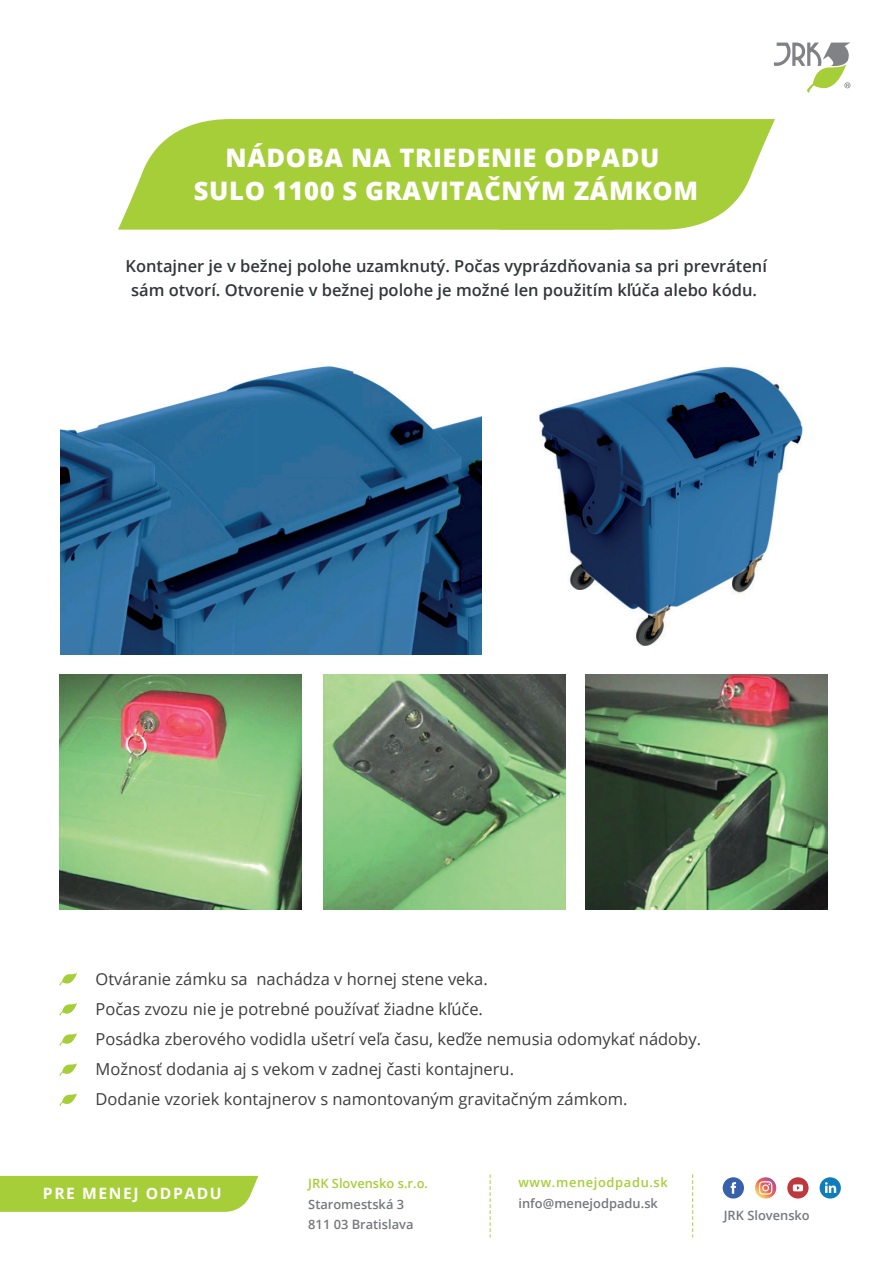
<style>
.page{position:relative;width:893px;height:1263px;background:#fff}
.page>*{position:absolute;margin:0;border:0;box-sizing:border-box;transform-origin:0 0}
.t1{font:800 25.5px/33px "Open Sans";letter-spacing:.025em;color:#fff;text-align:center}
.t2{font:16.5px/30px "Open Sans";color:#3e3e3f}
.t3{font:600 16.5px/24px "Open Sans";color:#323738;text-align:center}
.t4{font:700 15.6px "Open Sans";letter-spacing:.1em;color:#fff}
.t5{font:600 12.9px/20.2px "Open Sans";color:#76787b}
.t6{font:600 12.9px "Open Sans";color:#a6ce39}
.t7{font:600 12.9px "Open Sans";letter-spacing:.05em;color:#a6ce39}
</style>
<div class="page">
<svg style="left:59px;top:973px;width:18px;height:13px"></svg>
<svg style="left:59px;top:1003px;width:18px;height:13px"></svg>
<svg style="left:59px;top:1033px;width:18px;height:13px"></svg>
<svg style="left:59px;top:1063px;width:18px;height:13px"></svg>
<svg style="left:59px;top:1093px;width:18px;height:13px"></svg>
<img style="left:61px;top:366px;width:421px;height:289px">
<img style="left:539px;top:366px;width:264px;height:280px">
<img style="left:60px;top:675px;width:242px;height:235px">
<img style="left:323px;top:675px;width:242px;height:235px">
<img style="left:586px;top:675px;width:242px;height:235px">
<svg style="left:118px;top:119px;width:381px;height:111px;background:#acd148"></svg>
<svg style="left:499px;top:119px;width:276px;height:111px;background:#afd34e"></svg>
<div style="left:0;top:1176px;width:258px;height:36px;background:#a6ce39"></div>
<svg style="left:692px;top:1174px;width:1px;height:63px"></svg>
<svg style="left:490px;top:1174px;width:1px;height:63px"></svg>
<svg style="left:723px;top:1177px;width:21px;height:21px"></svg>
<div style="left:787px;top:1177px;width:22px;height:21px;background:#be393d;border-radius:50%"></div>
<svg style="left:793px;top:1184px;width:10px;height:7px"></svg>
<svg style="left:820px;top:1177px;width:21px;height:21px"></svg>
<svg style="left:755px;top:1177px;width:21px;height:21px"></svg>
<svg style="left:759px;top:1181px;width:13px;height:14px"></svg>
<svg style="left:774px;top:43px;width:76px;height:50px"></svg>
<h1 class="t1" style="left:194px;top:140px;width:506px">NÁDOBA NA TRIEDENIE ODPADU<br>SULO 1100 S GRAVITAČNÝM ZÁMKOM</h1>
<p class="t3" style="left:125px;top:254px;width:643px">Kontajner je v bežnej polohe uzamknutý. Počas vyprázdňovania sa pri prevrátení sám otvorí. Otvorenie v bežnej polohe je možné len použitím kľúča alebo kódu.</p>
<p class="t2" style="left:96px;top:963px;width:607px">Otváranie zámku sa nachádza v hornej stene veka.<br>Počas zvozu nie je potrebné používať žiadne kľúče.<br>Posádka zberového vodidla ušetrí veľa času, keďže nemusia odomykať nádoby.<br>Možnosť dodania aj s vekom v zadnej časti kontajneru.<br>Dodanie vzoriek kontajnerov s namontovaným gravitačným zámkom.</p>
<p class="t4" style="left:43px;top:1183px;width:180px">PRE MENEJ ODPADU</p>
<p class="t6" style="left:308px;top:1175px;width:121px">JRK Slovensko s.r.o.</p>
<p class="t5" style="left:308px;top:1193px;width:107px">Staromestská 3<br>811 03 Bratislava</p>
<p class="t7" style="left:518px;top:1174px;width:151px">www.menejodpadu.sk</p>
<p class="t5" style="left:518px;top:1192px;width:141px">info@menejodpadu.sk</p>
<p class="t5" style="left:724px;top:1205px;width:88px">JRK Slovensko</p>
</div>
